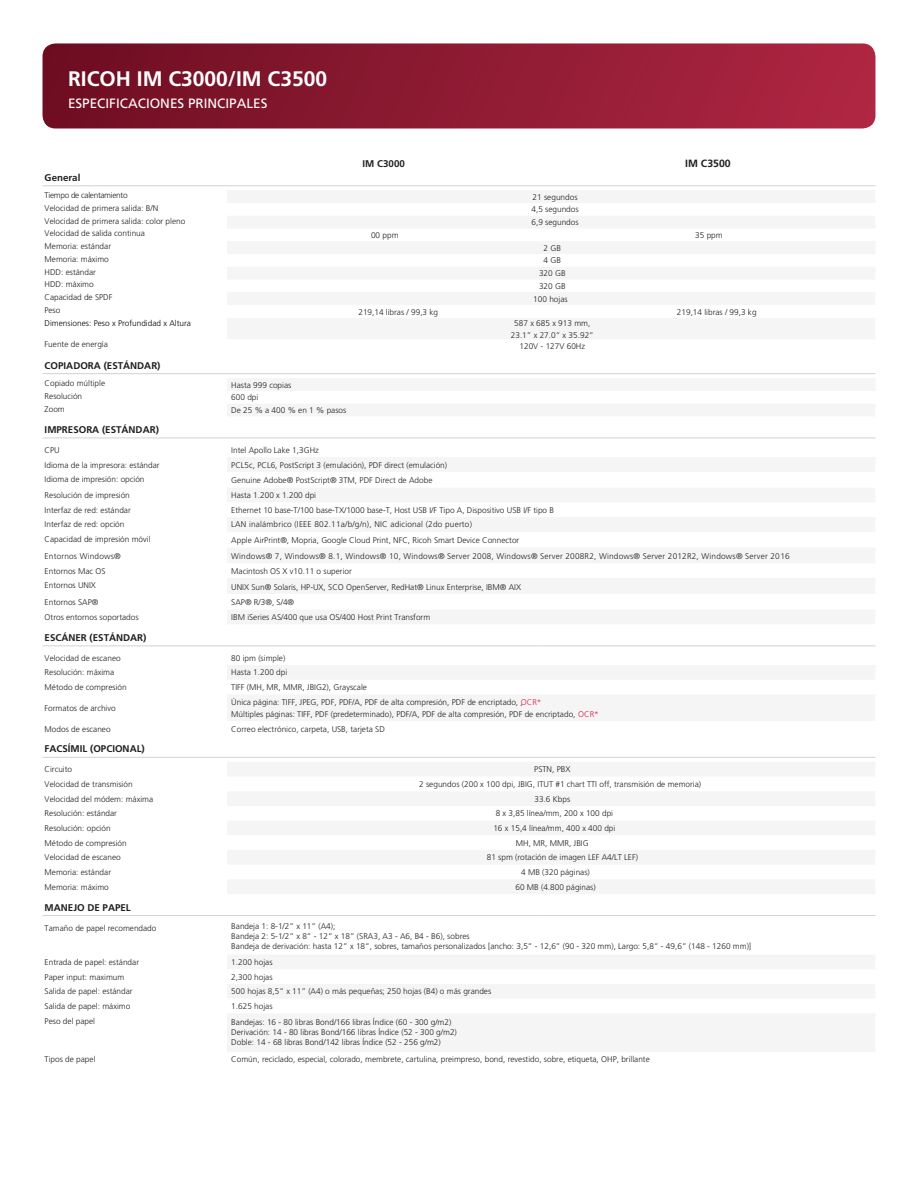
<style>
.page{position:relative;width:918px;height:1188px;background:#fff}
.page>*{position:absolute;margin:0;border:0;box-sizing:border-box;transform-origin:0 0}
.t1{font:700 21px "Frutiger LT Std";color:#fff}
.t2{font:13.5px "Frutiger LT Std";color:#fff}
.t3{font:700 10.5px "Frutiger LT Std";color:#231f20}
.t4{font:700 9.75px "Frutiger LT Std";color:#231f20}
.t5{font:300 8.25px/9.9px "Frutiger LT Std";color:#231f20}
.t6{font:300 8.25px "Frutiger LT Std";letter-spacing:.025em;color:#231f20}
.t7{font:300 8.25px "Frutiger LT Std";color:#040503}
.t8{font:300 8.25px "Frutiger LT Std";letter-spacing:-.035em;color:#231f20}
.s1{color:#d91e47}
</style>
<div class="page">
<svg style="left:43px;top:43px;width:832px;height:85px;background:#8e1b33"></svg>
<hr style="left:43px;top:645px;width:184px;height:1px;background:#d1d2d4">
<hr style="left:227px;top:645px;width:313px;height:1px;background:#d1d2d4">
<hr style="left:540px;top:645px;width:335px;height:1px;background:#d1d2d4">
<hr style="left:43px;top:438px;width:184px;height:1px;background:#d1d2d4">
<hr style="left:227px;top:438px;width:313px;height:1px;background:#d1d2d4">
<hr style="left:540px;top:438px;width:335px;height:1px;background:#d1d2d4">
<hr style="left:43px;top:373px;width:184px;height:1px;background:#d1d2d4">
<hr style="left:227px;top:373px;width:313px;height:1px;background:#d1d2d4">
<hr style="left:540px;top:373px;width:335px;height:1px;background:#d1d2d4">
<hr style="left:43px;top:185px;width:184px;height:1px;background:#d1d2d4">
<hr style="left:227px;top:185px;width:313px;height:1px;background:#d1d2d4">
<hr style="left:540px;top:185px;width:335px;height:1px;background:#d1d2d4">
<hr style="left:43px;top:915px;width:184px;height:1px;background:#d1d2d4">
<hr style="left:227px;top:915px;width:313px;height:1px;background:#d1d2d4">
<hr style="left:540px;top:915px;width:335px;height:1px;background:#d1d2d4">
<hr style="left:43px;top:757px;width:184px;height:1px;background:#d1d2d4">
<hr style="left:227px;top:757px;width:313px;height:1px;background:#d1d2d4">
<hr style="left:540px;top:757px;width:335px;height:1px;background:#d1d2d4">
<h1 class="t1" style="left:68px;top:67px;width:261px">RICOH IM C3000/IM C3500</h1>
<h2 class="t2" style="left:68px;top:95px;width:201px">ESPECIFICACIONES PRINCIPALES</h2>
<p class="t4" style="left:363px;top:157px;width:44px">IM C3000</p>
<p class="t3" style="left:685px;top:157px;width:47px">IM C3500</p>
<p class="t4" style="left:45px;top:172px;width:37px">General</p>
<p class="t8" style="left:45px;top:191px;width:84px">Tiempo de calentamiento</p>
<p class="t5" style="left:533px;top:192px;width:46px">21 segundos</p>
<p class="t5" style="left:45px;top:203px;width:115px">Velocidad de primera salida: B/N</p>
<p class="t5" style="left:531px;top:205px;width:49px">4,5 segundos</p>
<p class="t5" style="left:45px;top:216px;width:142px">Velocidad de primera salida: color pleno</p>
<p class="t5" style="left:531px;top:218px;width:49px">6,9 segundos</p>
<p class="t5" style="left:45px;top:229px;width:102px">Velocidad de salida continua</p>
<p class="t5" style="left:371px;top:230px;width:29px">00 ppm</p>
<p class="t5" style="left:695px;top:230px;width:29px">35 ppm</p>
<p class="t5" style="left:45px;top:241px;width:68px">Memoria: estándar</p>
<p class="t5" style="left:544px;top:243px;width:19px">2 GB</p>
<p class="t5" style="left:45px;top:254px;width:66px">Memoria: máximo</p>
<p class="t5" style="left:544px;top:256px;width:19px">4 GB</p>
<p class="t5" style="left:45px;top:267px;width:53px">HDD: estándar</p>
<p class="t5" style="left:539px;top:269px;width:28px">320 GB</p>
<p class="t5" style="left:45px;top:280px;width:51px">HDD: máximo</p>
<p class="t5" style="left:539px;top:281px;width:28px">320 GB</p>
<p class="t5" style="left:45px;top:292px;width:69px">Capacidad de SPDF</p>
<p class="t5" style="left:533px;top:294px;width:36px">100 hojas</p>
<p class="t5" style="left:45px;top:305px;width:17px">Peso</p>
<p class="t5" style="left:358px;top:307px;width:81px">219,14 libras / 99,3 kg</p>
<p class="t5" style="left:677px;top:307px;width:81px">219,14 libras / 99,3 kg</p>
<p class="t7" style="left:45px;top:318px;width:148px">Dimensiones: Peso x Profundidad x Altura</p>
<p class="t5" style="left:511px;top:317px;width:85px;line-height:12px;text-align:center">587 x 685 x 913 mm,<br>23.1” x 27.0” x 35.92”</p>
<p class="t5" style="left:45px;top:340px;width:65px">Fuente de energía</p>
<p class="t5" style="left:520px;top:341px;width:67px">120V - 127V 60Hz</p>
<p class="t4" style="left:45px;top:360px;width:117px">COPIADORA (ESTÁNDAR)</p>
<p class="t5" style="left:45px;top:378px;width:62px">Copiado múltiple</p>
<p class="t5" style="left:231px;top:380px;width:62px">Hasta 999 copias</p>
<p class="t5" style="left:45px;top:391px;width:39px">Resolución</p>
<p class="t5" style="left:231px;top:393px;width:29px">600 dpi</p>
<p class="t5" style="left:45px;top:404px;width:22px">Zoom</p>
<p class="t5" style="left:231px;top:405px;width:117px">De 25 % a 400 % en 1 % pasos</p>
<p class="t4" style="left:45px;top:424px;width:116px">IMPRESORA (ESTÁNDAR)</p>
<p class="t5" style="left:45px;top:445px;width:17px">CPU</p>
<p class="t5" style="left:231px;top:445px;width:89px">Intel Apollo Lake 1,3GHz</p>
<p class="t5" style="left:45px;top:460px;width:117px">Idioma de la impresora: estándar</p>
<p class="t5" style="left:231px;top:460px;width:217px">PCL5c, PCL6, PostScript 3 (emulación), PDF direct (emulación)</p>
<p class="t5" style="left:45px;top:475px;width:101px">Idioma de impresión: opción</p>
<p class="t5" style="left:231px;top:476px;width:203px">Genuine Adobe® PostScript® 3TM, PDF Direct de Adobe</p>
<p class="t5" style="left:45px;top:490px;width:87px">Resolución de impresión</p>
<p class="t5" style="left:231px;top:490px;width:86px">Hasta 1.200 x 1.200 dpi</p>
<p class="t5" style="left:45px;top:505px;width:88px">Interfaz de red: estándar</p>
<p class="t5" style="left:231px;top:505px;width:324px">Ethernet 10 base-T/100 base-TX/1000 base-T, Host USB I/F Tipo A, Dispositivo USB I/F tipo B</p>
<p class="t5" style="left:45px;top:520px;width:81px">Interfaz de red: opción</p>
<p class="t6" style="left:231px;top:520px;width:242px">LAN inalámbrico (IEEE 802.11a/b/g/n), NIC adicional (2do puerto)</p>
<p class="t5" style="left:45px;top:534px;width:107px">Capacidad de impresión móvil</p>
<p class="t5" style="left:231px;top:536px;width:290px">Apple AirPrint®, Mopria, Google Cloud Print, NFC, Ricoh Smart Device Connector</p>
<p class="t6" style="left:45px;top:552px;width:78px">Entornos Windows®</p>
<p class="t6" style="left:231px;top:552px;width:560px">Windows® 7, Windows® 8.1, Windows® 10, Windows® Server 2008, Windows® Server 2008R2, Windows® Server 2012R2, Windows® Server 2016</p>
<p class="t5" style="left:45px;top:566px;width:62px">Entornos Mac OS</p>
<p class="t5" style="left:231px;top:566px;width:122px">Macintosh OS X v10.11 o superior</p>
<p class="t5" style="left:45px;top:581px;width:53px">Entornos UNIX</p>
<p class="t5" style="left:231px;top:582px;width:291px">UNIX Sun® Solaris, HP-UX, SCO OpenServer, RedHat® Linux Enterprise, IBM® AIX</p>
<p class="t5" style="left:45px;top:598px;width:55px">Entornos SAP®</p>
<p class="t5" style="left:231px;top:598px;width:64px">SAP® R/3®, S/4®</p>
<p class="t5" style="left:45px;top:612px;width:95px">Otros entornos soportados</p>
<p class="t5" style="left:231px;top:612px;width:200px">IBM iSeries AS/400 que usa OS/400 Host Print Transform</p>
<p class="t4" style="left:45px;top:632px;width:103px">ESCÁNER (ESTÁNDAR)</p>
<p class="t5" style="left:45px;top:653px;width:78px">Velocidad de escaneo</p>
<p class="t5" style="left:231px;top:653px;width:56px">80 ipm (simple)</p>
<p class="t5" style="left:45px;top:668px;width:71px">Resolución: máxima</p>
<p class="t5" style="left:231px;top:668px;width:57px">Hasta 1.200 dpi</p>
<p class="t5" style="left:45px;top:683px;width:84px">Método de compresión</p>
<p class="t5" style="left:231px;top:683px;width:137px">TIFF (MH, MR, MMR, JBIG2), Grayscale</p>
<p class="t5" style="left:45px;top:703px;width:73px">Formatos de archivo</p>
<p class="t5" style="left:231px;top:696px;width:369px;line-height:12px">Única página: TIFF, JPEG, PDF, PDF/A, PDF de alta compresión, PDF de encriptado, , <span class="s1">OCR*<br></span>Múltiples páginas: TIFF, PDF (predeterminado), PDF/A, PDF de alta compresión, PDF de encriptado, <span class="s1">OCR*</span></p>
<p class="t5" style="left:45px;top:724px;width:68px">Modos de escaneo</p>
<p class="t5" style="left:231px;top:724px;width:155px">Correo electrónico, carpeta, USB, tarjeta SD</p>
<p class="t4" style="left:45px;top:743px;width:102px">FACSÍMIL (OPCIONAL)</p>
<p class="t5" style="left:45px;top:765px;width:29px">Circuito</p>
<p class="t5" style="left:534px;top:765px;width:38px">PSTN, PBX</p>
<p class="t5" style="left:45px;top:779px;width:90px">Velocidad de transmisión</p>
<p class="t5" style="left:419px;top:779px;width:283px">2 segundos (200 x 100 dpi, JBIG, ITUT #1 chart TTI off, transmisión de memoria)</p>
<p class="t5" style="left:45px;top:794px;width:110px">Velocidad del módem: máxima</p>
<p class="t5" style="left:534px;top:794px;width:37px">33.6 Kbps</p>
<p class="t5" style="left:45px;top:809px;width:74px">Resolución: estándar</p>
<p class="t5" style="left:496px;top:809px;width:119px">8 x 3,85 línea/mm, 200 x 100 dpi</p>
<p class="t5" style="left:45px;top:823px;width:68px">Resolución: opción</p>
<p class="t5" style="left:493px;top:823px;width:123px">16 x 15,4 línea/mm, 400 x 400 dpi</p>
<p class="t5" style="left:45px;top:838px;width:84px">Método de compresión</p>
<p class="t5" style="left:516px;top:838px;width:74px">MH, MR, MMR, JBIG</p>
<p class="t5" style="left:45px;top:853px;width:78px">Velocidad de escaneo</p>
<p class="t5" style="left:487px;top:853px;width:153px">81 spm (rotación de imagen LEF A4/LT LEF)</p>
<p class="t5" style="left:45px;top:867px;width:68px">Memoria: estándar</p>
<p class="t5" style="left:521px;top:867px;width:70px">4 MB (320 páginas)</p>
<p class="t5" style="left:45px;top:882px;width:66px">Memoria: máximo</p>
<p class="t5" style="left:515px;top:882px;width:82px">60 MB (4.800 páginas)</p>
<p class="t4" style="left:45px;top:902px;width:88px">MANEJO DE PAPEL</p>
<p class="t5" style="left:45px;top:923px;width:113px">Tamaño de papel recomendado</p>
<p class="t5" style="left:231px;top:921px;width:521px">Bandeja 1: 8-1/2” x 11” (A4);<br>Bandeja 2: 5-1/2” x 8” - 12” x 18” (SRA3, A3 - A6, B4 - B6), sobres<br>Bandeja de derivación: hasta 12” x 18”, sobres, tamaños personalizados [ancho: 3,5” - 12,6” (90 - 320 mm), Largo: 5,8” - 49,6” (148 - 1260 mm)]</p>
<p class="t5" style="left:45px;top:957px;width:96px">Entrada de papel: estándar</p>
<p class="t5" style="left:231px;top:957px;width:43px">1.200 hojas</p>
<p class="t5" style="left:45px;top:972px;width:81px">Paper input: maximum</p>
<p class="t5" style="left:231px;top:972px;width:43px">2,300 hojas</p>
<p class="t5" style="left:45px;top:987px;width:90px">Salida de papel: estándar</p>
<p class="t5" style="left:231px;top:987px;width:262px">500 hojas 8,5” x 11” (A4) o más pequeñas; 250 hojas (B4) o más grandes</p>
<p class="t5" style="left:45px;top:1001px;width:87px">Salida de papel: máximo</p>
<p class="t5" style="left:231px;top:1001px;width:43px">1.625 hojas</p>
<p class="t5" style="left:45px;top:1016px;width:52px">Peso del papel</p>
<p class="t5" style="left:231px;top:1018px;width:227px">Bandejas: 16 - 80 libras Bond/166 libras Índice (60 - 300 g/m2)<br>Derivación: 14 - 80 libras Bond/166 libras Índice (52 - 300 g/m2)<br>Doble: 14 - 68 libras Bond/142 libras Índice (52 - 256 g/m2)</p>
<p class="t5" style="left:45px;top:1055px;width:52px">Tipos de papel</p>
<p class="t5" style="left:231px;top:1055px;width:420px">Común, reciclado, especial, colorado, membrete, cartulina, preimpreso, bond, revestido, sobre, etiqueta, OHP, brillante</p>
</div>
